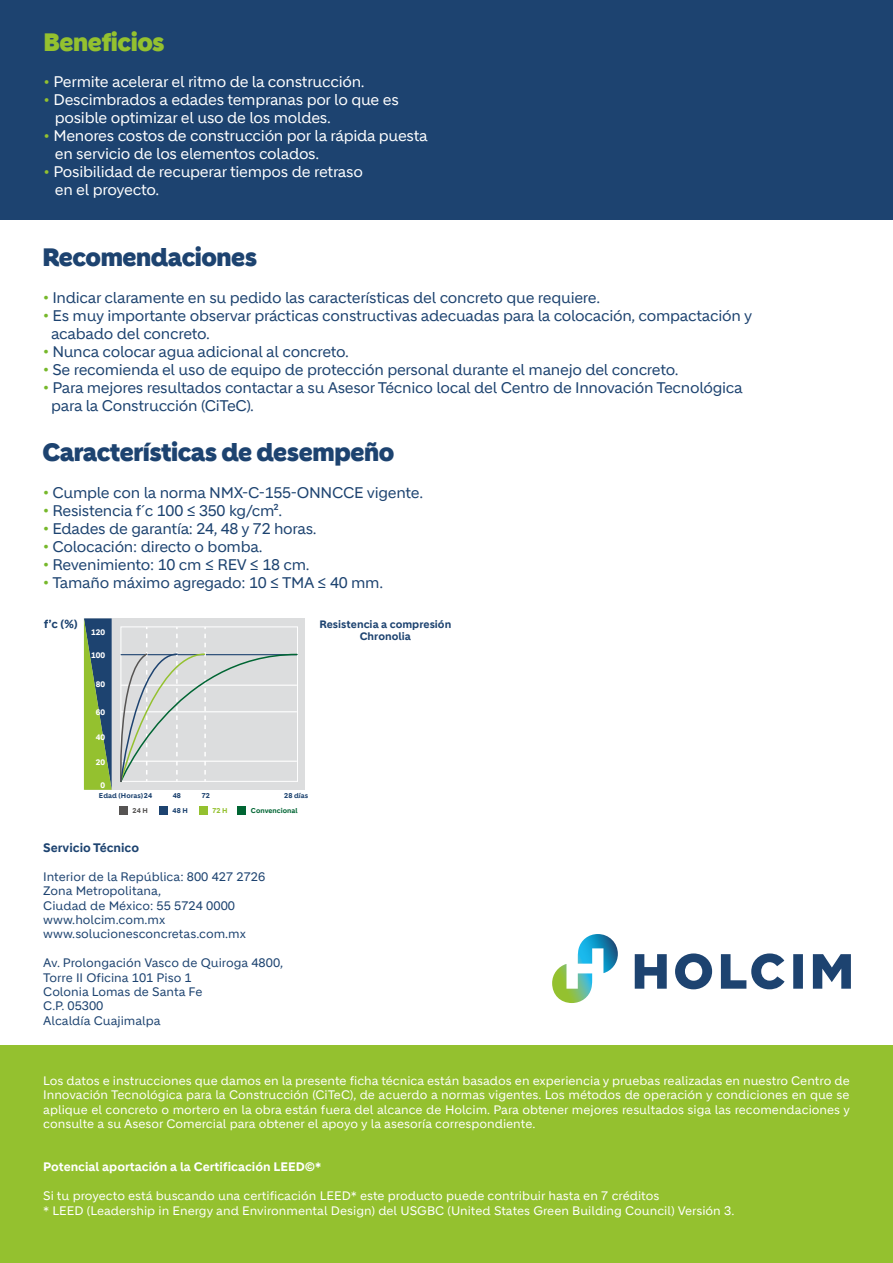
<style>
.page{position:relative;width:893px;height:1263px;background:#fff}
.page>*{position:absolute;margin:0;border:0;box-sizing:border-box;transform-origin:0 0}
.t1{font:900 24.45px "Holcim Headline";letter-spacing:-.02em;color:#1d4370}
.t2{font:900 24.45px "Holcim Headline";letter-spacing:-.02em;color:#94c12f}
.t3{font:15px/18px "Holcim";letter-spacing:-.02em;color:#1d4370}
.t4{font:15px/18px "Holcim";letter-spacing:-.02em;color:#fff}
.t5{font:12px/14.4px "Holcim";color:#fff;text-align:justify}
.t6{font:12px/14.4px "Holcim";color:#1d4370}
.t7{font:700 12px "Holcim";color:#fff}
.t8{font:700 12px "Holcim";color:#1d4370}
.t9{font:700 11.4px "Holcim";color:#1d4370}
.t10{font:700 10.5px/12.6px "Holcim";color:#1d4370;text-align:center}
.t11{font:700 7.8px "Holcim";color:#fff}
.t12{font:700 6.75px "Holcim";color:#1d4370}
.t13{font:700 6.75px "Holcim";color:#006533}
.t14{font:700 6.75px "Holcim";color:#565453}
.t15{font:700 6.75px "Holcim";color:#94c12f}
.s1{color:#94c12f}
.s2{font-family:"Arial";color:#76b82a}
</style>
<div class="page">
<div style="left:0;top:0;width:893px;height:220px;background:#1d4370"></div>
<div style="left:0;top:1046px;width:893px;height:217px;background:#94c12f"></div>
<svg style="left:635px;top:953px;width:216px;height:36px"></svg>
<svg style="left:552px;top:934px;width:66px;height:69px"></svg>
<div style="left:86px;top:618px;width:219px;height:172px;background:#dcddde"></div>
<svg style="left:84px;top:618px;width:28px;height:172px;background:#5b8452"></svg>
<svg style="left:120px;top:627px;width:178px;height:155px"></svg>
<div style="left:119px;top:806px;width:9px;height:9px;background:#565453"></div>
<div style="left:199px;top:806px;width:9px;height:9px;background:#94c12f"></div>
<div style="left:159px;top:806px;width:9px;height:9px;background:#1d4370"></div>
<div style="left:237px;top:806px;width:9px;height:9px;background:#006533"></div>
<h1 class="t2" style="left:44px;top:28px;width:123px">Beneficios</h1>
<p class="t4" style="left:44px;top:72px;width:323px"><span class="s1">•</span> Permite acelerar el ritmo de la construcción.</p>
<p class="t4" style="left:55px;top:90px;width:345px;text-indent:-11px"><span class="s1">•</span> Descimbrados a edades tempranas por lo que es posible optimizar el uso de los moldes.</p>
<p class="t4" style="left:55px;top:126px;width:374px;text-indent:-11px"><span class="s1">•</span> Menores costos de construcción por la rápida puesta en servicio de los elementos colados.</p>
<p class="t4" style="left:55px;top:162px;width:310px;text-indent:-11px"><span class="s1">•</span> Posibilidad de recuperar tiempos de retraso en el proyecto.</p>
<h1 class="t1" style="left:42px;top:243px;width:216px">Recomendaciones</h1>
<p class="t3" style="left:44px;top:288px;width:558px"><span class="s2">•</span> Indicar claramente en su pedido las características del concreto que requiere.</p>
<p class="t3" style="left:51px;top:306px;width:703px;text-indent:-8px"><span class="s2">•</span> Es muy importante observar prácticas constructivas adecuadas para la colocación, compactación y acabado del concreto.</p>
<p class="t3" style="left:44px;top:342px;width:307px"><span class="s2">•</span> Nunca colocar agua adicional al concreto.</p>
<p class="t3" style="left:44px;top:360px;width:636px"><span class="s2">•</span> Se recomienda el uso de equipo de protección personal durante el manejo del concreto.</p>
<p class="t3" style="left:51px;top:378px;width:693px;text-indent:-8px"><span class="s2">•</span> Para mejores resultados contactar a su Asesor Técnico local del Centro de Innovación Tecnológica para la Construcción (CiTeC).</p>
<h1 class="t1" style="left:42px;top:438px;width:353px">Características de desempeño</h1>
<p class="t3" style="left:44px;top:483px;width:381px"><span class="s2">•</span> Cumple con la norma NMX-C-155-ONNCCE vigente.</p>
<p class="t3" style="left:44px;top:501px;width:240px"><span class="s2">•</span> Resistencia f´c 100 ≤ 350 kg/cm².</p>
<p class="t3" style="left:44px;top:519px;width:275px"><span class="s2">•</span> Edades de garantía: 24, 48 y 72 horas.</p>
<p class="t3" style="left:44px;top:537px;width:220px"><span class="s2">•</span> Colocación: directo o bomba.</p>
<p class="t3" style="left:44px;top:555px;width:268px"><span class="s2">•</span> Revenimiento: 10 cm ≤ REV ≤ 18 cm.</p>
<p class="t3" style="left:44px;top:573px;width:341px"><span class="s2">•</span> Tamaño máximo agregado: 10 ≤ TMA ≤ 40 mm.</p>
<p class="t9" style="left:44px;top:617px;width:36px">f’c (%)</p>
<p class="t11" style="left:91px;top:628px;width:16px">120</p>
<p class="t10" style="left:319px;top:618px;width:133px">Resistencia a compresión<br>Chronolia</p>
<p class="t11" style="left:91px;top:650px;width:16px">100</p>
<p class="t11" style="left:96px;top:680px;width:11px">80</p>
<p class="t11" style="left:96px;top:708px;width:11px">60</p>
<p class="t11" style="left:96px;top:732px;width:11px">40</p>
<p class="t11" style="left:96px;top:758px;width:11px">20</p>
<p class="t11" style="left:100px;top:781px;width:6px">0</p>
<p class="t12" style="left:173px;top:791px;width:10px">48</p>
<p class="t12" style="left:202px;top:791px;width:10px">72</p>
<p class="t12" style="left:284px;top:791px;width:25px">28 días</p>
<p class="t12" style="left:99px;top:791px;width:55px">Edad (Horas)24</p>
<p class="t14" style="left:133px;top:806px;width:17px">24 H</p>
<p class="t12" style="left:173px;top:806px;width:17px">48 H</p>
<p class="t15" style="left:212px;top:806px;width:17px">72 H</p>
<p class="t13" style="left:251px;top:806px;width:48px">Convencional</p>
<p class="t8" style="left:43px;top:840px;width:97px">Servicio Técnico</p>
<p class="t6" style="left:43px;top:869px;width:224px">Interior de la República: 800 427 2726<br>Zona Metropolitana,<br>Ciudad de México: 55 5724 0000 www.holcim.com.mx www.solucionesconcretas.com.mx</p>
<p class="t6" style="left:43px;top:956px;width:242px">Av. Prolongación Vasco de Quiroga 4800,<br>Torre II Oficina 101 Piso 1<br>Colonia Lomas de Santa Fe<br>C.P. 05300<br>Alcaldía Cuajimalpa</p>
<p class="t5" style="left:43px;top:1073px;width:808px">Los datos e instrucciones que damos en la presente ficha técnica están basados en experiencia y pruebas realizadas en nuestro Centro de Innovación Tecnológica para la Construcción (CiTeC), de acuerdo a normas vigentes. Los métodos de operación y condiciones en que se aplique el concreto o mortero en la obra están fuera del alcance de Holcim. Para obtener mejores resultados siga las recomendaciones y consulte a su Asesor Comercial para obtener el apoyo y la asesoría correspondiente.</p>
<p class="t7" style="left:43px;top:1160px;width:280px">Potencial aportación a la Certificación LEED©*</p>
<p class="t5" style="left:43px;top:1189px;width:693px">Si tu proyecto está buscando una certificación LEED* este producto puede contribuir hasta en 7 créditos<br>* LEED (Leadership in Energy and Environmental Design) del USGBC (United States Green Building Council) Versión 3.</p>
</div>
